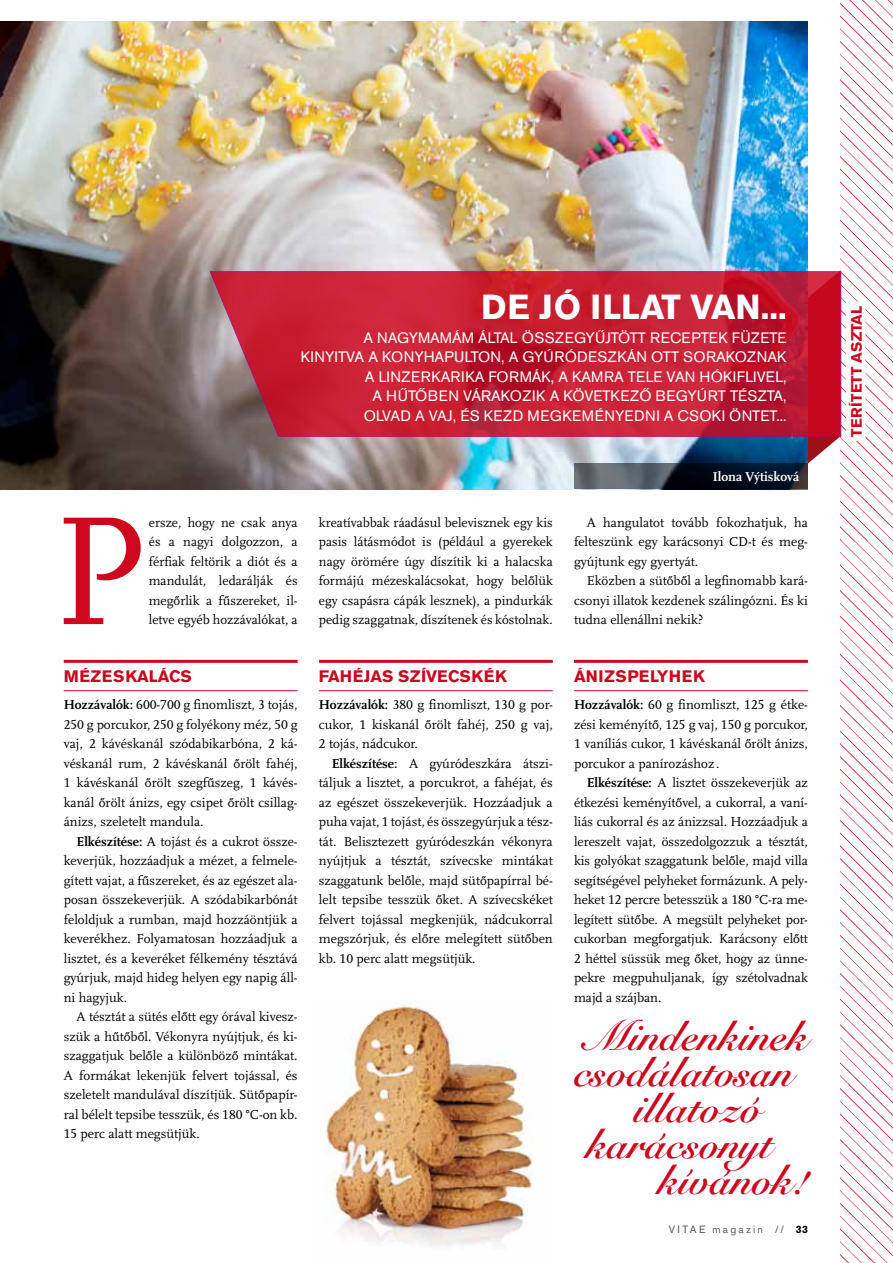
<style>
.page{position:relative;width:893px;height:1263px;background:#fff}
.page>*{position:absolute;margin:0;border:0;box-sizing:border-box;transform-origin:0 0}
.t1{font:161.25px "Scala CELF";color:#cd071e}
.t2{font:42px "Snell Roundhand Bold H";color:#cd071e}
.t3{font:700 34.5px "Akzidenz Grotesk BECE";color:#fff}
.t4{font:700 16.5px "Akzidenz Grotesk BECE";letter-spacing:.04em;color:#cd071e}
.t5{font:15px/19.5px "Akzidenz Grotesk BECE";letter-spacing:.02em;color:#fff;text-align:right}
.t6{font:700 15px "Akzidenz Grotesk BECE";color:#cd071e}
.t7{font:13.5px/19.5px "Scala CELF";color:#000;text-align:justify}
.t8{font:700 13.5px "Scala CELF";color:#fff}
.t9{font:10.5px "Akzidenz Grotesk BECE";color:#58585a}
.t10{font:700 10.5px "Akzidenz Grotesk BECE";color:#000}
.s1{font-weight:700}
</style>
<div class="page">
<img style="left:840px;top:0;width:53px;height:1263px">
<img style="left:325px;top:1005px;width:208px;height:241px">
<img style="left:0;top:21px;width:808px;height:468px">
<hr style="left:64px;top:660px;width:234px;height:3px;background:#cd071e">
<hr style="left:64px;top:690px;width:234px;height:1px;background:#cd071e">
<hr style="left:319px;top:660px;width:234px;height:3px;background:#cd071e">
<hr style="left:319px;top:690px;width:234px;height:1px;background:#cd071e">
<hr style="left:574px;top:660px;width:234px;height:3px;background:#cd071e">
<hr style="left:574px;top:690px;width:234px;height:1px;background:#cd071e">
<div style="left:846px;top:302px;width:19px;height:139px;background:#fff"></div>
<svg style="left:808px;top:438px;width:31px;height:25px"></svg>
<svg style="left:208px;top:270px;width:634px;height:168px;background:#c12439"></svg>
<svg style="left:574px;top:463px;width:234px;height:26px;background:#2a333f"></svg>
<h3 class="t3" style="left:481px;top:287px;width:307px">DE JÓ ILLAT VAN...</h3>
<p class="t5" style="left:301px;top:328px;width:487px">A NAGYMAMÁM ÁLTAL ÖSSZEGYŰJTÖTT RECEPTEK FÜZETE KINYITVA A KONYHAPULTON, A GYÚ RÓ DESZKÁN OTT SORAKOZNAK A LINZERKARIKA FORMÁK, A KAMRA TELE VAN HÓ KIFLIVEL,<br>A HŰTŐBEN VÁRAKOZIK A KÖVETKEZŐ BEGYÚ RT TÉSZTA,<br>OLVAD A VAJ, ÉS KEZD MEGKEMÉNYEDNI A CSOKI ÖNTET...</p>
<p class="t8" style="left:713px;top:468px;width:88px">Ilona Výtisková</p>
<h1 class="t1" style="left:53px;top:475px;width:97px">P</h1>
<p class="t7" style="left:149px;top:512px;width:150px">ersze, hogy ne csak anya és a nagyi dolgozzon, a férfiak feltörik a diót és a mandulát, ledarálják és megőrlik a fűszereket, il&shy;letve egyéb hozzávalókat, a</p>
<p class="t7" style="left:319px;top:512px;width:235px">kreatívabbak ráadásul belevisznek egy kis pasis látásmódot is (például a gyerekek nagy örömére úgy díszítik ki a halacska formájú mézeskalácsokat, hogy belőlük egy csapásra cápák lesznek), a pindurkák pedig szaggatnak, díszítenek és kóstolnak.</p>
<p class="t7" style="left:574px;top:512px;width:235px;text-indent:13px">A hangulatot tovább fokozhatjuk, ha felteszünk egy karácsonyi CD-t és meg&shy;gyújtunk egy gyertyát.</p>
<p class="t7" style="left:574px;top:571px;width:235px;text-indent:13px">Eközben a sütőből a legfinomabb kará&shy;csonyi illatok kezdenek szálingózni. És ki tudna ellenállni nekik?</p>
<p class="t4" style="left:64px;top:667px;width:28px">MÉZESKALÁCS</p>
<p class="t7" style="left:64px;top:695px;width:235px"><span class="s1">Hozzávalók:</span> 600-700 g finomliszt, 3 tojás, 250 g porcukor, 250 g folyékony méz, 50 g vaj, 2 kávéskanál szódabikarbóna, 2 ká&shy;véskanál rum, 2 kávéskanál őrölt fahéj, 1 kávéskanál őrölt szegfűszeg, 1 kávés&shy;kanál őrölt ánizs, egy csipet őrölt csillag&shy;ánizs, szeletelt mandula.</p>
<p class="t7" style="left:64px;top:831px;width:235px;text-indent:13px"><span class="s1">Elkészítése:</span> A tojást és a cukrot össze&shy;keverjük, hozzáadjuk a mézet, a felmele&shy;gített vajat, a fűszereket, és az egészet ala&shy;posan összekeverjük. A szódabikarbónát feloldjuk a rumban, majd hozzáöntjük a keverékhez. Folyamatosan hozzáadjuk a lisztet, és a keveréket félkemény tésztává gyúrjuk, majd hideg helyen egy napig áll&shy;ni hagyjuk.</p>
<p class="t7" style="left:64px;top:1007px;width:235px;text-indent:13px">A tésztát a sütés előtt egy órával kives - szük a hűtőből. Vékonyra nyújtjuk, és ki&shy;szaggatjuk belőle a különböző mintákat.<br>A formákat lekenjük felvert tojással, és szeletelt mandulával díszítjük. Sütőpapír&shy;ral bélelt tepsibe tesszük, és 180 °C-on kb.<br>15 perc alatt megsütjük.</p>
<p class="t4" style="left:319px;top:667px;width:22px">FAHÉ</p>
<p class="t4" style="left:364px;top:667px;width:86px">JAS SZÍVECSKÉK</p>
<p class="t7" style="left:319px;top:695px;width:235px"><span class="s1">Hozzávalók:</span> 380 g finomliszt, 130 g por&shy;cukor, 1 kiskanál őrölt fahéj, 250 g vaj, 2 tojás, nádcukor.</p>
<p class="t7" style="left:319px;top:753px;width:235px;text-indent:13px"><span class="s1">Elkészítése:</span> A gyúródeszkára átszi&shy;táljuk a lisztet, a porcukrot, a fahéjat, és az egészet összekeverjük. Hozzáadjuk a puha vajat, 1 tojást, és összegyúrjuk a tész&shy;tát. Belisztezett gyúródeszkán vékonyra nyújtjuk a tésztát, szívecske mintákat szaggatunk belőle, majd sütőpapírral bé&shy;lelt tepsibe tesszük őket. A szívecskéket felvert tojással megkenjük, nádcukorral megszórjuk, és előre melegített sütőben kb. 10 perc alatt megsütjük.</p>
<p class="t4" style="left:574px;top:667px;width:132px">ÁNIZSPELYHEK</p>
<p class="t7" style="left:574px;top:695px;width:235px"><span class="s1">Hozzávalók:</span> 60 g finomliszt, 125 g étke&shy;zési keményítő, 125 g vaj, 150 g porcukor, 1 vaníliás cukor, 1 kávéskanál őrölt ánizs, porcukor a panírozáshoz .</p>
<p class="t7" style="left:574px;top:773px;width:235px;text-indent:13px"><span class="s1">Elkészítése:</span> A lisztet összekeverjük az étkezési keményítővel, a cukorral, a vaní&shy;liás cukorral és az ánizzsal. Hozzáadjuk a lereszelt vajat, összedolgozzuk a tésztát, kis golyókat szaggatunk belőle, majd villa segítségével pelyheket formázunk. A pely&shy;heket 12 percre betesszük a 180 °C-ra me&shy;legített sütőbe. A megsült pelyheket por&shy;cukorban megforgatjuk. Karácsony előtt 2 héttel süssük meg őket, hogy az ünne&shy;pekre megpuhuljanak, így szétolvadnak majd a szájban.</p>
<h2 class="t2" style="left:587px;top:1011px;width:222px">Mindenkinek</h2>
<h2 class="t2" style="left:574px;top:1047px;width:220px">csodálatosan</h2>
<h2 class="t2" style="left:634px;top:1083px;width:128px">illatozó</h2>
<h2 class="t2" style="left:587px;top:1119px;width:187px">karácsonyt</h2>
<h2 class="t2" style="left:659px;top:1155px;width:151px">kívánok!</h2>
<p class="t9" style="left:669px;top:1223px;width:8px">VIT</p>
<p class="t9" style="left:690px;top:1223px;width:91px">AE MAGAZIN //</p>
<p class="t10" style="left:796px;top:1223px;width:14px">33</p>
<p class="t6" style="left:848px;top:437px;width:132px;rotate:-90deg">TERÍTETT ASZTAL</p>
</div>
